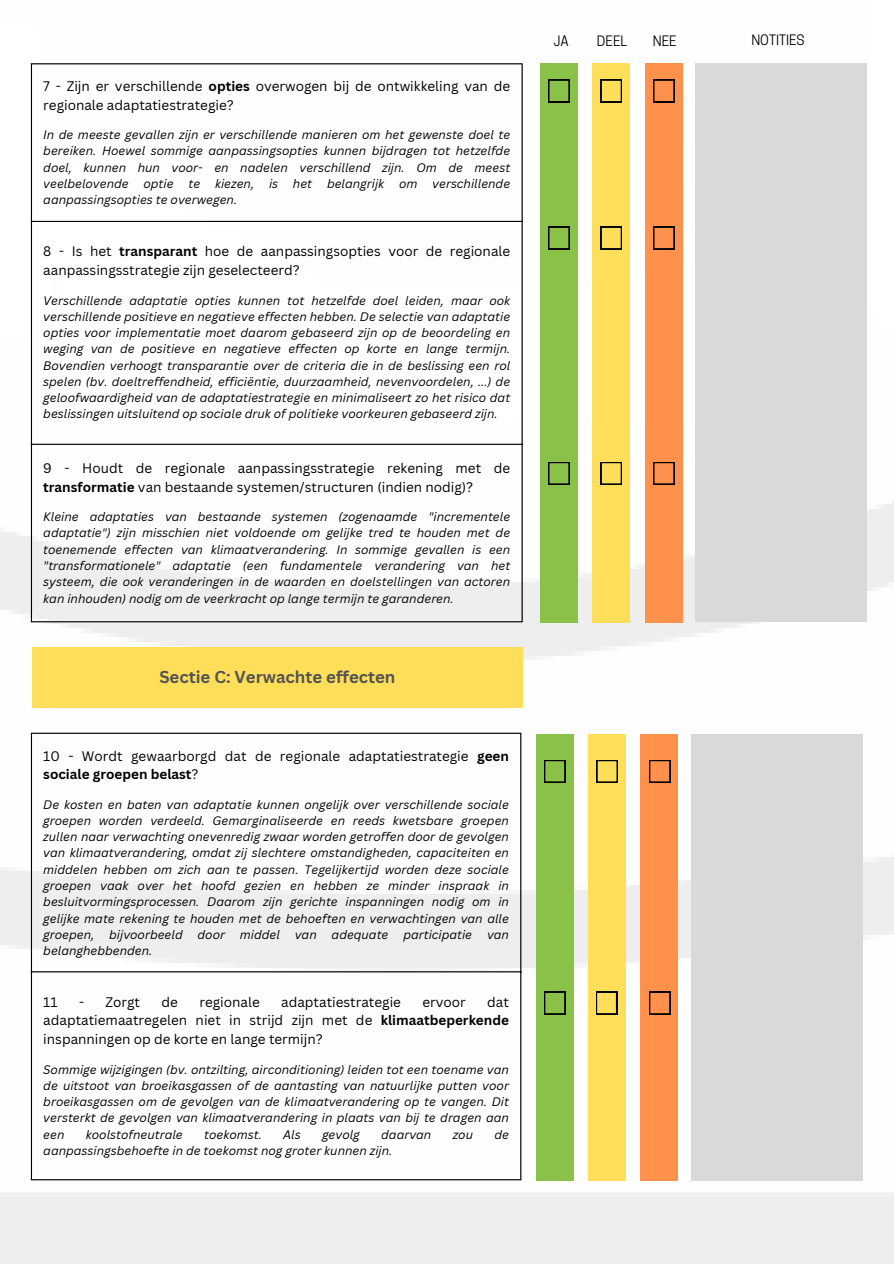
<style>
.page{position:relative;width:894px;height:1264px;background:#fff}
.page>*{position:absolute;margin:0;border:0;box-sizing:border-box;transform-origin:0 0}
.t1{font:700 16.8px "Canva Sans";color:#535353}
.t2{font:13.5px/18.6px "Canva Sans";color:#000}
.t3{font:13.5px "Cooper Hewitt";color:#000}
.t4{font:italic 12px/16.2px "Canva Sans";color:#000;text-align:justify}
.s1{font-weight:700}
</style>
<div class="page">
<img style="left:0;top:63px;width:893px;height:1200px">
<div style="left:32px;top:647px;width:490px;height:61px;background:#ffde59"></div>
<hr style="left:31px;top:64px;width:1px;height:557px;background:#000">
<hr style="left:521px;top:64px;width:1px;height:557px;background:#000">
<hr style="left:31px;top:63px;width:491px;height:1px;background:#000">
<hr style="left:31px;top:221px;width:491px;height:1px;background:#000">
<hr style="left:31px;top:444px;width:491px;height:1px;background:#000">
<hr style="left:31px;top:621px;width:491px;height:1px;background:#000">
<div style="left:540px;top:63px;width:37px;height:559px;background:#8ac249"></div>
<div style="left:592px;top:63px;width:37px;height:559px;background:#ffde59"></div>
<div style="left:644px;top:63px;width:38px;height:559px;background:#ff914d"></div>
<div style="left:695px;top:63px;width:171px;height:559px;background:#d9d9d9"></div>
<svg style="left:600px;top:80px;width:21px;height:22px"></svg>
<svg style="left:548px;top:80px;width:21px;height:22px"></svg>
<svg style="left:653px;top:80px;width:21px;height:22px"></svg>
<svg style="left:548px;top:227px;width:21px;height:22px"></svg>
<svg style="left:600px;top:227px;width:21px;height:22px"></svg>
<svg style="left:653px;top:227px;width:21px;height:22px"></svg>
<svg style="left:548px;top:462px;width:21px;height:22px"></svg>
<svg style="left:600px;top:462px;width:21px;height:22px"></svg>
<svg style="left:653px;top:462px;width:21px;height:22px"></svg>
<hr style="left:31px;top:733px;width:1px;height:446px;background:#000">
<hr style="left:520px;top:733px;width:1px;height:446px;background:#000">
<hr style="left:31px;top:732px;width:490px;height:1px;background:#000">
<hr style="left:31px;top:971px;width:490px;height:1px;background:#000">
<hr style="left:31px;top:1179px;width:490px;height:1px;background:#000">
<div style="left:536px;top:734px;width:37px;height:446px;background:#8ac249"></div>
<div style="left:588px;top:734px;width:37px;height:446px;background:#ffde59"></div>
<div style="left:640px;top:734px;width:38px;height:446px;background:#ff914d"></div>
<div style="left:691px;top:734px;width:171px;height:446px;background:#d9d9d9"></div>
<svg style="left:544px;top:760px;width:21px;height:22px"></svg>
<svg style="left:596px;top:760px;width:21px;height:22px"></svg>
<svg style="left:649px;top:760px;width:21px;height:22px"></svg>
<svg style="left:544px;top:991px;width:21px;height:23px"></svg>
<svg style="left:596px;top:991px;width:21px;height:23px"></svg>
<svg style="left:649px;top:991px;width:21px;height:23px"></svg>
<p class="t2" style="left:43px;top:77px;width:468px">7 - Zijn er verschillende <span class="s1">opties</span> overwogen bij de ontwikkeling van de regionale adaptatiestrategie?</p>
<p class="t4" style="left:43px;top:126px;width:468px">In de meeste gevallen zijn er verschillende manieren om het gewenste doel te bereiken. Hoewel sommige aanpassingsopties kunnen bijdragen tot hetzelfde doel, kunnen hun voor- en nadelen verschillend zijn. Om de meest veelbelovende optie te kiezen, is het belangrijk om verschillende aanpassingsopties te overwegen.</p>
<p class="t2" style="left:43px;top:242px;width:468px">8 - Is het <span class="s1">transparant</span> hoe de aanpassingsopties voor de regionale aanpassingsstrategie zijn geselecteerd?</p>
<p class="t4" style="left:43px;top:292px;width:468px">Verschillende adaptatie opties kunnen tot hetzelfde doel leiden, maar ook verschillende positieve en negatieve effecten hebben. De selectie van adaptatie opties voor implementatie moet daarom gebaseerd zijn op de beoordeling en weging van de positieve en negatieve effecten op korte en lange termijn.<br>Bovendien verhoogt transparantie over de criteria die in de beslissing een rol spelen (bv. doeltreffendheid, efficiëntie, duurzaamheid, nevenvoordelen, ...) de geloofwaardigheid van de adaptatiestrategie en minimaliseert zo het risico dat beslissingen uitsluitend op sociale druk of politieke voorkeuren gebaseerd zijn.</p>
<p class="t2" style="left:43px;top:458px;width:468px">9 - Houdt de regionale aanpassingsstrategie rekening met de <span class="s1">transformatie</span> van bestaande systemen/structuren (indien nodig)?</p>
<h1 class="t4" style="left:43px;top:508px;width:468px">Kleine adaptaties van bestaande systemen (zogenaamde "incrementele adaptatie") zijn misschien niet voldoende om gelijke tred te houden met de toenemende effecten van klimaatverandering. In sommige gevallen is een "transformationele" adaptatie (een fundamentele verandering van het systeem, die ook veranderingen in de waarden en doelstellingen van actoren kan inhouden) nodig om de veerkracht op lange termijn te garanderen.</h1>
<p class="t1" style="left:159px;top:665px;width:237px">Sectie C: Verwachte effecten</p>
<p class="t2" style="left:43px;top:746px;width:467px">10 - Wordt gewaarborgd dat de regionale adaptatiestrategie <span class="s1">geen sociale groepen belast</span>?</p>
<p class="t4" style="left:43px;top:795px;width:467px">De kosten en baten van adaptatie kunnen ongelijk over verschillende sociale groepen worden verdeeld. Gemarginaliseerde en reeds kwetsbare groepen zullen naar verwachting onevenredig zwaar worden getroffen door de gevolgen van klimaatverandering, omdat zij slechtere omstandigheden, capaciteiten en middelen hebben om zich aan te passen. Tegelijkertijd worden deze sociale groepen vaak over het hoofd gezien en hebben ze minder inspraak in besluitvormingsprocessen. Daarom zijn gerichte inspanningen nodig om in gelijke mate rekening te houden met de behoeften en verwachtingen van alle groepen, bijvoorbeeld door middel van adequate participatie van belanghebbenden.</p>
<p class="t2" style="left:43px;top:992px;width:16px">11</p>
<p class="t2" style="left:79px;top:992px;width:63px">- Zorgt</p>
<p class="t2" style="left:161px;top:992px;width:18px">de</p>
<p class="t2" style="left:199px;top:992px;width:62px">regionale</p>
<p class="t2" style="left:281px;top:992px;width:121px">adaptatiestrategie</p>
<p class="t2" style="left:422px;top:992px;width:45px">ervoor</p>
<p class="t2" style="left:43px;top:992px;width:467px;text-align:justify;text-indent:444px">dat adaptatiemaatregelen niet in strijd zijn met de <span class="s1">klimaatbeperkende </span>inspanningen op de korte en lange termijn?</p>
<p class="t4" style="left:43px;top:1060px;width:467px">Sommige wijzigingen (bv. ontzilting, airconditioning) leiden tot een toename van de uitstoot van broeikasgassen of de aantasting van natuurlijke putten voor broeikasgassen om de gevolgen van de klimaatverandering op te vangen. Dit versterkt de gevolgen van klimaatverandering in plaats van bij te dragen aan een</p>
<p class="t4" style="left:86px;top:1125px;width:98px">koolstofneutrale</p>
<p class="t4" style="left:204px;top:1125px;width:59px">toekomst.</p>
<p class="t4" style="left:283px;top:1125px;width:19px">Als</p>
<p class="t4" style="left:322px;top:1125px;width:39px">gevolg</p>
<p class="t4" style="left:381px;top:1125px;width:52px">daarvan</p>
<p class="t4" style="left:452px;top:1125px;width:22px">zou</p>
<p class="t4" style="left:494px;top:1125px;width:16px">de</p>
<p class="t4" style="left:43px;top:1142px;width:350px">aanpassingsbehoefte in de toekomst nog groter kunnen zijn.</p>
<p class="t3" style="left:553px;top:36px;width:16px">JA</p>
<p class="t3" style="left:596px;top:35px;width:32px">DEEL</p>
<p class="t3" style="left:652px;top:36px;width:25px">NEE</p>
<p class="t3" style="left:751px;top:35px;width:55px">NOTITIES</p>
</div>
